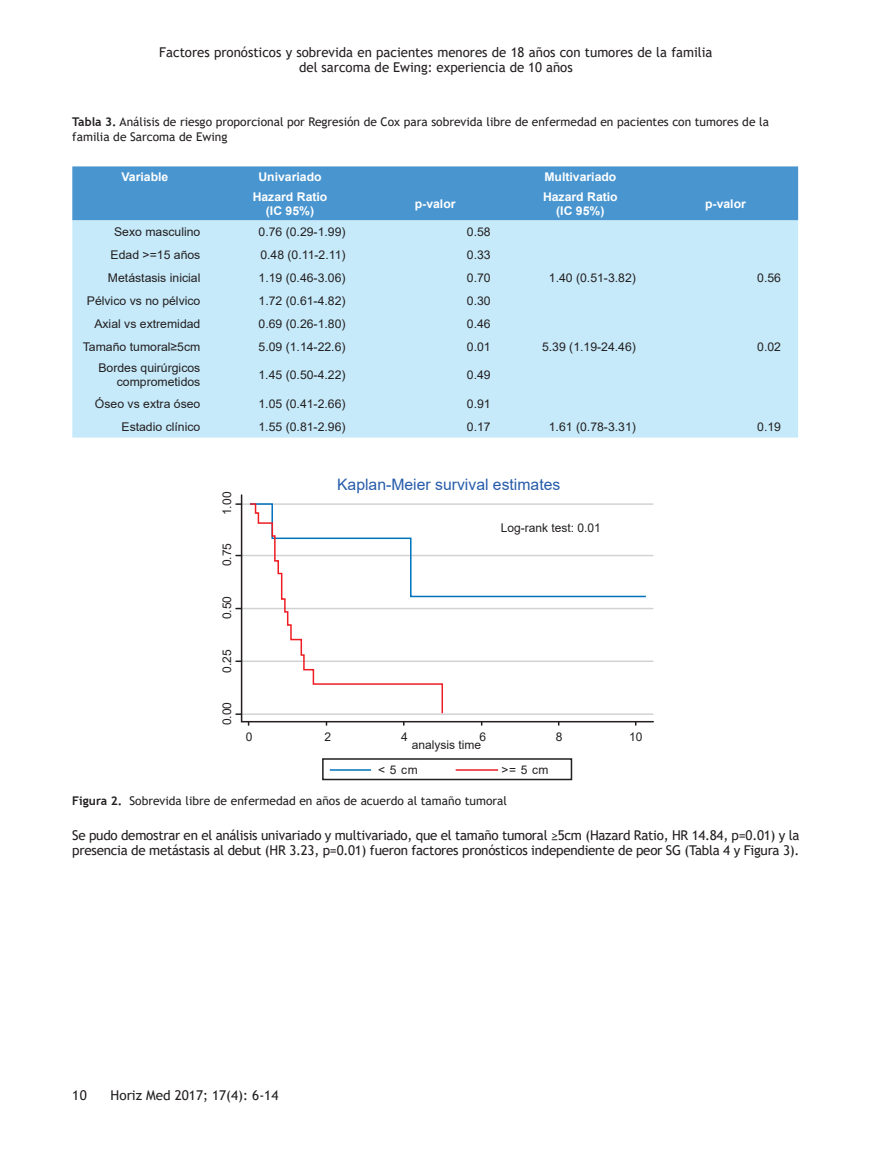
<style>
.page{position:relative;width:872px;height:1149px;background:#fff}
.page>*{position:absolute;margin:0;border:0;box-sizing:border-box;transform-origin:0 0}
.t1{font:15.75px "Arial";color:#275caa}
.t2{font:13.5px/15px "Trebuchet MS";letter-spacing:-.02em;color:#231f20}
.t3{font:13.5px/15px "Trebuchet MS";color:#231f20;text-align:center}
.t4{font:12px/14.4px "Arial";color:#231f20;text-align:right}
.t5{font:12px/15px "Trebuchet MS";color:#231f20}
.t6{font:700 12px/14.4px "Arial";color:#fff;text-align:center}
.s1{font-weight:700}
</style>
<div class="page">
<div style="left:72px;top:166px;width:726px;height:54px;background:#4895d0"></div>
<div style="left:72px;top:220px;width:726px;height:217px;background:#c6eafa"></div>
<svg style="left:240px;top:494px;width:414px;height:229px"></svg>
<hr style="left:330px;top:769px;width:41px;height:1px;background:#0072bc">
<hr style="left:455px;top:769px;width:43px;height:1px;background:#ee1d23">
<div style="left:322px;top:758px;width:250px;height:22px;border:2px solid #231f20"></div>
<svg style="left:444px;top:502px;width:203px;height:95px"></svg>
<svg style="left:248px;top:502px;width:196px;height:212px"></svg>
<p class="t3" style="left:159px;top:44px;width:555px">Factores pronósticos y sobrevida en pacientes menores de 18 años con tumores de la familia del sarcoma de Ewing: experiencia de 10 años</p>
<p class="t5" style="left:72px;top:114px;width:698px"><span class="s1">Tabla 3.</span> Análisis de riesgo proporcional por Regresión de Cox para sobrevida libre de enfermedad en pacientes con tumores de la familia de Sarcoma de Ewing</p>
<p class="t6" style="left:121px;top:169px;width:48px">Variable</p>
<p class="t6" style="left:258px;top:169px;width:65px">Univariado</p>
<p class="t6" style="left:544px;top:169px;width:74px">Multivariado</p>
<p class="t6" style="left:253px;top:189px;width:76px">Hazard Ratio (IC 95%)</p>
<p class="t6" style="left:415px;top:196px;width:42px">p-valor</p>
<p class="t6" style="left:543px;top:189px;width:76px">Hazard Ratio (IC 95%)</p>
<p class="t6" style="left:705px;top:196px;width:42px">p-valor</p>
<p class="t4" style="left:114px;top:225px;width:88px">Sexo masculino</p>
<p class="t4" style="left:258px;top:225px;width:89px">0.76 (0.29-1.99)</p>
<p class="t4" style="left:467px;top:225px;width:25px">0.58</p>
<p class="t4" style="left:111px;top:247px;width:91px">Edad &gt;=15 años</p>
<p class="t4" style="left:260px;top:247px;width:87px">0.48 (0.11-2.11)</p>
<p class="t4" style="left:467px;top:247px;width:25px">0.33</p>
<p class="t4" style="left:108px;top:270px;width:94px">Metástasis inicial</p>
<p class="t4" style="left:258px;top:270px;width:89px">1.19 (0.46-3.06)</p>
<p class="t4" style="left:467px;top:270px;width:25px">0.70</p>
<p class="t4" style="left:549px;top:270px;width:89px">1.40 (0.51-3.82)</p>
<p class="t4" style="left:757px;top:270px;width:25px">0.56</p>
<p class="t4" style="left:87px;top:293px;width:115px">Pélvico vs no pélvico</p>
<p class="t4" style="left:258px;top:293px;width:89px">1.72 (0.61-4.82)</p>
<p class="t4" style="left:467px;top:293px;width:25px">0.30</p>
<p class="t4" style="left:94px;top:316px;width:108px">Axial vs extremidad</p>
<p class="t4" style="left:258px;top:316px;width:89px">0.69 (0.26-1.80)</p>
<p class="t4" style="left:467px;top:316px;width:25px">0.46</p>
<p class="t4" style="left:83px;top:339px;width:119px">Tamaño tumoral≥5cm</p>
<p class="t4" style="left:258px;top:339px;width:89px">5.09 (1.14-22.6)</p>
<p class="t4" style="left:467px;top:339px;width:25px">0.01</p>
<p class="t4" style="left:542px;top:339px;width:95px">5.39 (1.19-24.46)</p>
<p class="t4" style="left:757px;top:339px;width:25px">0.02</p>
<p class="t4" style="left:98px;top:360px;width:103px">Bordes quirúrgicos comprometidos</p>
<p class="t4" style="left:258px;top:367px;width:89px">1.45 (0.50-4.22)</p>
<p class="t4" style="left:467px;top:367px;width:25px">0.49</p>
<p class="t4" style="left:95px;top:396px;width:107px">Óseo vs extra óseo</p>
<p class="t4" style="left:258px;top:396px;width:89px">1.05 (0.41-2.66)</p>
<p class="t4" style="left:467px;top:396px;width:25px">0.91</p>
<p class="t4" style="left:121px;top:419px;width:80px">Estadio clínico</p>
<p class="t4" style="left:258px;top:419px;width:89px">1.55 (0.81-2.96)</p>
<p class="t4" style="left:467px;top:419px;width:25px">0.17</p>
<p class="t4" style="left:549px;top:419px;width:89px">1.61 (0.78-3.31)</p>
<p class="t4" style="left:757px;top:419px;width:25px">0.19</p>
<p class="t4" style="left:220px;top:515px;width:25px;rotate:-90deg">1.00</p>
<p class="t4" style="left:220px;top:566px;width:25px;rotate:-90deg">0.75</p>
<p class="t4" style="left:220px;top:619px;width:25px;rotate:-90deg">0.50</p>
<p class="t4" style="left:220px;top:672px;width:25px;rotate:-90deg">0.25</p>
<p class="t4" style="left:220px;top:725px;width:25px;rotate:-90deg">0.00</p>
<h1 class="t1" style="left:337px;top:473px;width:225px">Kaplan-Meier survival estimates</h1>
<p class="t4" style="left:500px;top:520px;width:102px">Log-rank test: 0.01</p>
<p class="t4" style="left:246px;top:728px;width:8px">0</p>
<p class="t4" style="left:324px;top:728px;width:8px">2</p>
<p class="t4" style="left:401px;top:728px;width:8px">4</p>
<p class="t4" style="left:479px;top:728px;width:8px">6</p>
<p class="t4" style="left:556px;top:728px;width:8px">8</p>
<p class="t4" style="left:629px;top:728px;width:15px">10</p>
<p class="t4" style="left:378px;top:732px;width:104px;line-height:24.8px;text-align:left;text-indent:34px">analysis time &lt; 5 cm</p>
<p class="t4" style="left:501px;top:762px;width:48px">&gt;= 5 cm</p>
<p class="t5" style="left:72px;top:792px;width:436px"><span class="s1">Figura 2.</span> Sobrevida libre de enfermedad en años de acuerdo al tamaño tumoral</p>
<p class="t2" style="left:72px;top:827px;width:728px">Se pudo demostrar en el análisis univariado y multivariado, que el tamaño tumoral ≥5cm (Hazard Ratio, HR 14.84, p=0.01) y la presencia de metástasis al debut (HR 3.23, p=0.01) fueron factores pronósticos independiente de peor SG (Tabla 4 y Figura 3).</p>
<p class="t2" style="left:72px;top:1086px;width:16px">10</p>
<p class="t3" style="left:111px;top:1086px;width:169px">Horiz Med 2017; 17(4): 6-14</p>
</div>
